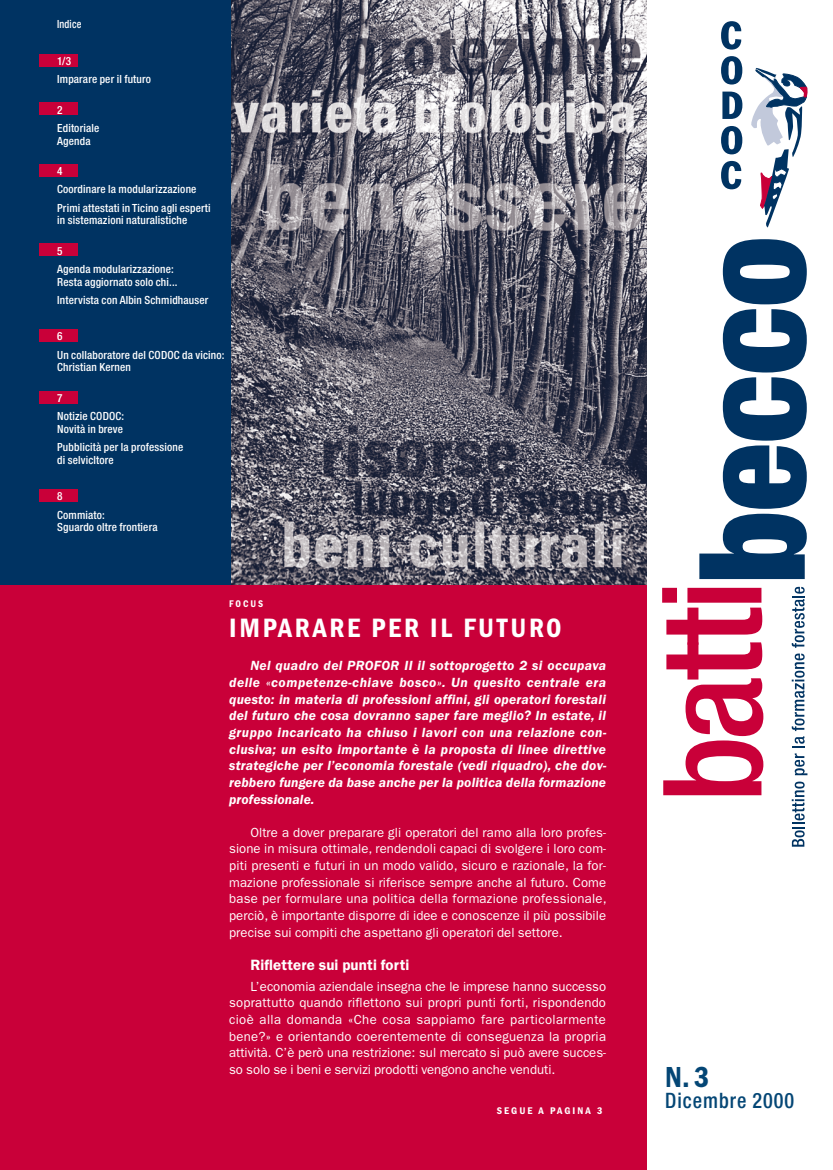
<style>
.page{position:relative;width:833px;height:1170px;background:#fff}
.page>*{position:absolute;margin:0;border:0;box-sizing:border-box;transform-origin:0 0}
.t1{font:600 condensed 30px "Franklin Gothic LT";color:#044675}
.t2{font:600 condensed 27.5px "Franklin Gothic LT";letter-spacing:.1em;color:#fff}
.t3{font:500 condensed 21.25px "Helvetica Neue";letter-spacing:.05em;color:#044675;scale:.95 1}
.t4{font:600 15px "Franklin Gothic LT";letter-spacing:.01em;color:#fff}
.t5{font:italic 600 13.75px/16.6px "Franklin Gothic LT";letter-spacing:.01em;color:#fff;text-align:justify}
.t6{font:13.25px/16.6px "Franklin Gothic LT";letter-spacing:.005em;color:#fff;text-align:justify}
.t7{font:500 condensed 11.25px/18.2px "Helvetica Neue";letter-spacing:.015em;color:#fff}
.t8{font:500 condensed 11.25px "Helvetica Neue";letter-spacing:.015em;color:#fff;scale:.9 1}
.t9{font:600 condensed 10px "Franklin Gothic LT";letter-spacing:.2em;color:#fff;scale:1.05 1}
.t10{font:600 condensed 10px "Franklin Gothic LT";letter-spacing:.2em;color:#fff}
</style>
<div class="page">
<img style="left:230px;top:0;width:417px;height:585px">
<div style="left:0;top:0;width:230px;height:585px;background:#003362"></div>
<div style="left:0;top:585px;width:646px;height:584px;background:#c90039"></div>
<div style="left:39px;top:54px;width:38px;height:13px;background:#c90039"></div>
<div style="left:39px;top:102px;width:38px;height:13px;background:#c90039"></div>
<div style="left:39px;top:164px;width:38px;height:13px;background:#c90039"></div>
<div style="left:39px;top:243px;width:38px;height:12px;background:#c90039"></div>
<div style="left:39px;top:329px;width:38px;height:13px;background:#c90039"></div>
<div style="left:39px;top:390px;width:38px;height:13px;background:#c90039"></div>
<div style="left:39px;top:488px;width:38px;height:13px;background:#c90039"></div>
<svg style="left:699px;top:239px;width:107px;height:340px"></svg>
<svg style="left:662px;top:587px;width:101px;height:208px"></svg>
<svg style="left:791px;top:781px;width:13px;height:65px"></svg>
<svg style="left:794px;top:753px;width:13px;height:22px"></svg>
<svg style="left:791px;top:653px;width:13px;height:94px"></svg>
<svg style="left:791px;top:586px;width:13px;height:61px"></svg>
<svg style="left:751px;top:68px;width:56px;height:160px"></svg>
<svg style="left:721px;top:21px;width:20px;height:29px"></svg>
<svg style="left:721px;top:56px;width:21px;height:28px"></svg>
<svg style="left:722px;top:92px;width:20px;height:27px"></svg>
<svg style="left:721px;top:126px;width:21px;height:28px"></svg>
<svg style="left:721px;top:161px;width:20px;height:28px"></svg>
<p class="t8" style="left:57px;top:18px;width:28px">Indice</p>
<p class="t7" style="left:57px;top:52px;width:95px">1/3<br>Imparare per il futuro</p>
<p class="t7" style="left:57px;top:100px;width:44px">2<br>Editoriale</p>
<p class="t7" style="left:57px;top:131px;width:35px">Agenda</p>
<p class="t7" style="left:57px;top:162px;width:155px">4<br>Coordinare la modularizzazione<br>Primi attestati in Ticino agli esperti</p>
<p class="t7" style="left:57px;top:211px;width:132px">in sistemazioni naturalistiche</p>
<p class="t7" style="left:57px;top:241px;width:118px">5<br>Agenda modularizzazione:</p>
<p class="t7" style="left:57px;top:272px;width:153px">Resta aggiornato solo chi...<br>Intervista con Albin Schmidhauser</p>
<p class="t7" style="left:57px;top:327px;width:169px">6<br>Un collaboratore del CODOC da vicino:</p>
<p class="t7" style="left:57px;top:358px;width:75px">Christian Kernen</p>
<p class="t7" style="left:57px;top:388px;width:69px">7<br>Notizie CODOC:</p>
<p class="t7" style="left:57px;top:419px;width:128px">Novità in breve<br>Pubblicità per la professione</p>
<p class="t7" style="left:57px;top:450px;width:58px">di selvicltore</p>
<p class="t7" style="left:57px;top:487px;width:49px">8<br>Commiato:</p>
<p class="t7" style="left:57px;top:518px;width:102px">Sguardo oltre frontiera</p>
<p class="t10" style="left:229px;top:598px;width:36px">FOCUS</p>
<h2 class="t2" style="left:229px;top:612px;width:334px">IMPARARE PER IL FUTURO</h2>
<p class="t5" style="left:229px;top:657px;width:379px;text-indent:21px">Nel quadro del PROFOR II il sottoprogetto 2 si occupava delle «competenze-chiave bosco». Un quesito centrale era questo: in materia di professioni affini, gli operatori forestali del futuro che cosa dovranno saper fare meglio? In estate, il gruppo incaricato ha chiuso i lavori con una relazione con&shy;clusiva; un esito importante è la proposta di linee direttive strategiche per l’economia forestale (vedi riquadro), che dov&shy;rebbero fungere da base anche per la politica della formazione professionale.</p>
<p class="t6" style="left:229px;top:824px;width:379px;text-indent:21px">Oltre a dover preparare gli operatori del ramo alla loro profes&shy;sione in misura ottimale, rendendoli capaci di svolgere i loro com&shy;piti presenti e futuri in un modo valido, sicuro e razionale, la for&shy;mazione professionale si riferisce sempre anche al futuro. Come base per formulare una politica della formazione professionale, perciò, è importante disporre di idee e conoscenze il più possibile precise sui compiti che aspettano gli operatori del settore.</p>
<p class="t4" style="left:250px;top:955px;width:161px">Riflettere sui punti forti</p>
<p class="t6" style="left:229px;top:977px;width:378px;text-indent:21px">L’economia aziendale insegna che le imprese hanno successo soprattutto quando riflettono sui propri punti forti, rispondendo cioè alla domanda «Che cosa sappiamo fare particolarmente bene?» e orientando coerentemente di conseguenza la propria attività. C’è però una restrizione: sul mercato si può avere succes&shy;so solo se i beni e servizi prodotti vengono anche venduti.</p>
<p class="t9" style="left:496px;top:1104px;width:102px">SEGUE A PAGINA 3</p>
<h1 class="t1" style="left:665px;top:1059px;width:46px">N. 3</h1>
<h3 class="t3" style="left:665px;top:1087px;width:137px">Dicembre 2000</h3>
</div>
